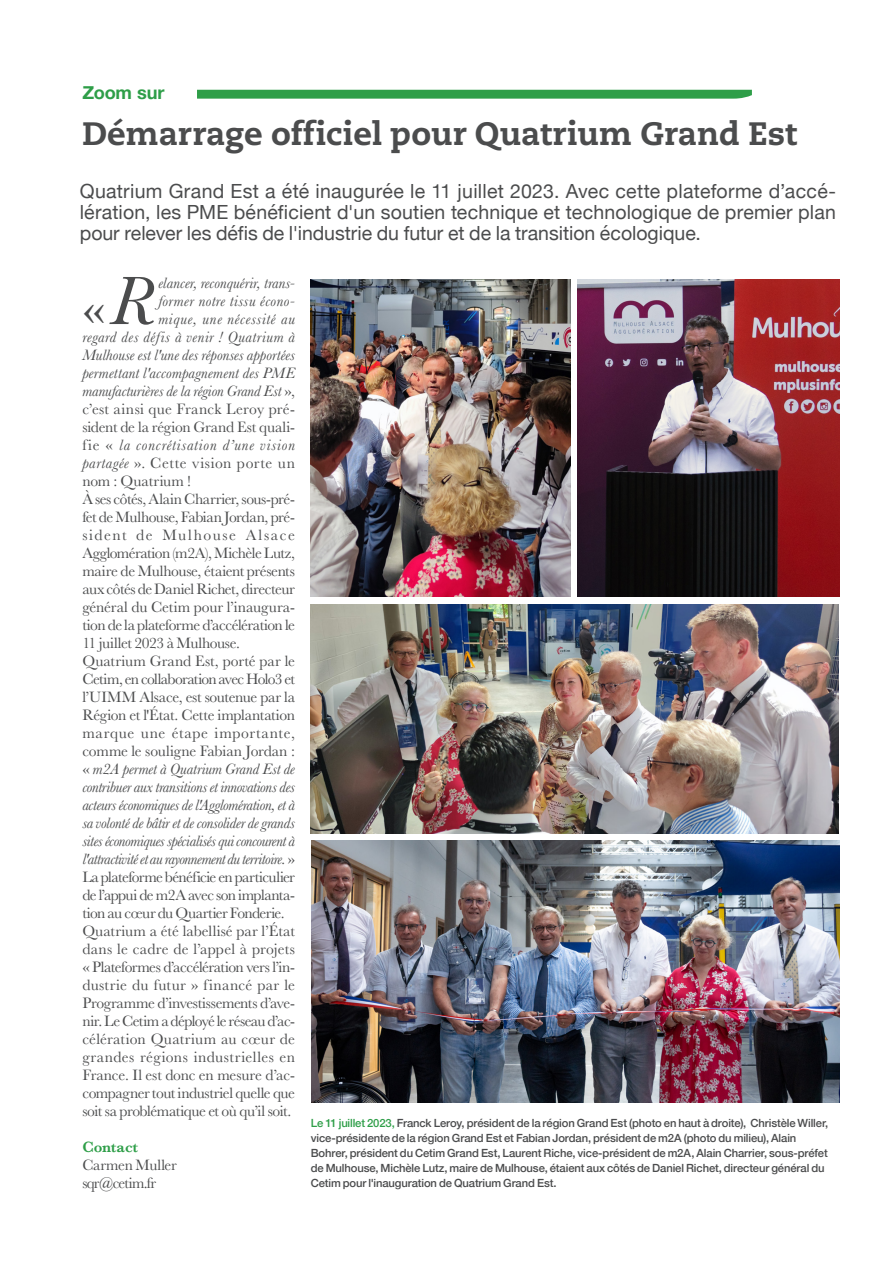
<style>
.page{position:relative;width:893px;height:1263px;background:#fff}
.page>*{position:absolute;margin:0;border:0;box-sizing:border-box;transform-origin:0 0}
.t1{font:47.85px "Baskerville";color:#4b4c4d}
.t2{font:800 32.4px "Caecilia";color:#4b4c4d}
.t3{font:19.5px/21px "Helvetica Neue";color:#4b4c4d;text-align:justify}
.t4{font:700 18.15px "Helvetica Neue";letter-spacing:-.015em;color:#2e9e48}
.t5{font:15.6px/18px "Baskerville";letter-spacing:-.015em;color:#4b4c4d}
.t6{font:italic 15.6px "Baskerville";letter-spacing:-.01em;color:#4b4c4d}
.t7{font:15.6px "Baskerville";letter-spacing:-.035em;color:#4b4c4d}
.t8{font:15.6px "Baskerville";letter-spacing:-.04em;color:#4b4c4d}
.t9{font:15.6px "Baskerville";letter-spacing:.015em;color:#4b4c4d}
.t10{font:italic 15.6px "Baskerville";letter-spacing:-.03em;color:#4b4c4d}
.t11{font:italic 15.6px "Baskerville";letter-spacing:.015em;color:#4b4c4d}
.t12{font:15.6px "Baskerville";letter-spacing:-.045em;color:#4b4c4d}
.t13{font:italic 15.6px "Baskerville";letter-spacing:.055em;color:#4b4c4d}
.t14{font:italic 15.6px "Baskerville";letter-spacing:.035em;color:#4b4c4d}
.t15{font:15.6px "Baskerville";letter-spacing:.03em;color:#4b4c4d}
.t16{font:15.6px "Baskerville";letter-spacing:.02em;color:#4b4c4d}
.t17{font:15.6px "Baskerville";letter-spacing:.04em;color:#4b4c4d}
.t18{font:15.6px "Baskerville";letter-spacing:.025em;color:#4b4c4d}
.t19{font:15.6px "Baskerville";letter-spacing:.045em;color:#4b4c4d}
.t20{font:italic 15.6px "Baskerville";letter-spacing:.025em;color:#4b4c4d}
.t21{font:15.6px "Baskerville";letter-spacing:.105em;color:#4b4c4d}
.t22{font:italic 15.6px "Baskerville";letter-spacing:.045em;color:#4b4c4d}
.t23{font:600 15.6px "Baskerville";color:#2e9e48}
.t24{font:500 11.25px/15px "Helvetica Neue";letter-spacing:-.01em;color:#4b4c4d}
.s1{font-style:italic;font-size:71.1px}
.s2{font-style:normal}
.s3{font-style:italic}
.s4{color:#2e9e48}
</style>
<div class="page">
<svg style="left:197px;top:89px;width:555px;height:10px"></svg>
<img style="left:311px;top:279px;width:259px;height:317px">
<img style="left:311px;top:840px;width:528px;height:262px">
<img style="left:310px;top:604px;width:528px;height:229px">
<img style="left:578px;top:279px;width:261px;height:317px">
<p class="t4" style="left:82px;top:78px;width:84px">Zoom sur</p>
<h2 class="t2" style="left:82px;top:114px;width:716px">Démarrage officiel pour Quatrium Grand Est</h2>
<p class="t3" style="left:80px;top:182px;width:758px">Quatrium Grand Est a été inaugurée le 11 juillet 2023. Avec cette plateforme d’accé&shy;lération, les PME bénéficient d'un soutien technique et technologique de premier plan pour relever les défis de l'industrie du futur et de la transition écologique.</p>
<h1 class="t1" style="left:82px;top:278px;width:74px">«<span class="s1">R</span></h1>
<p class="t6" style="left:158px;top:273px;width:138px">elancer, reconquérir, trans-</p>
<p class="t20" style="left:158px;top:291px;width:138px">former notre tissu écono-</p>
<p class="t22" style="left:158px;top:309px;width:138px">mique, une nécessité au</p>
<p class="t14" style="left:82px;top:327px;width:214px">regard des défis à venir ! Quatrium à</p>
<p class="t6" style="left:82px;top:345px;width:214px">Mulhouse est l'une des réponses apportées</p>
<p class="t11" style="left:82px;top:363px;width:214px">permettant l'accompagnement des PME</p>
<p class="t6" style="left:82px;top:381px;width:214px">manufacturières de la région Grand Est <span class="s2">»,</span></p>
<p class="t16" style="left:82px;top:399px;width:214px">c’est ainsi que Franck Leroy pré-</p>
<p class="t5" style="left:82px;top:418px;width:214px">sident de la région Grand Est quali-</p>
<p class="t13" style="left:82px;top:435px;width:214px"><span class="s2">fie «</span> la concrétisation d’une vision</p>
<p class="t17" style="left:82px;top:453px;width:214px"><span class="s3">partagée</span> ». Cette vision porte un</p>
<p class="t5" style="left:82px;top:472px;width:110px">nom : Quatrium !</p>
<p class="t5" style="left:82px;top:490px;width:214px">À ses côtés, Alain Charrier, sous-pré-</p>
<p class="t5" style="left:82px;top:508px;width:214px">fet de Mulhouse, Fabian Jordan, pré-</p>
<p class="t21" style="left:82px;top:525px;width:214px">sident de Mulhouse Alsace</p>
<p class="t5" style="left:82px;top:544px;width:214px">Agglomération (m2A), Michèle Lutz,</p>
<p class="t5" style="left:82px;top:562px;width:214px">maire de Mulhouse, étaient présents</p>
<p class="t5" style="left:82px;top:580px;width:214px">aux côtés de Daniel Richet, directeur</p>
<p class="t5" style="left:82px;top:598px;width:214px">général du Cetim pour l’inaugura-</p>
<p class="t7" style="left:82px;top:615px;width:214px">tion de la plateforme d’accélération le</p>
<p class="t5" style="left:82px;top:634px;width:159px">11 juillet 2023 à Mulhouse.</p>
<p class="t5" style="left:82px;top:652px;width:214px">Quatrium Grand Est, porté par le</p>
<p class="t12" style="left:82px;top:669px;width:214px">Cetim, en collaboration avec Holo3 et</p>
<p class="t5" style="left:82px;top:688px;width:214px">l’UIMM Alsace, est soutenue par la</p>
<p class="t5" style="left:82px;top:706px;width:214px">Région et l'État. Cette implantation</p>
<p class="t19" style="left:82px;top:723px;width:214px">marque une étape importante,</p>
<p class="t5" style="left:82px;top:742px;width:214px">comme le souligne Fabian Jordan :</p>
<p class="t6" style="left:82px;top:759px;width:214px"><span class="s2">«</span> m2A permet à Quatrium Grand Est de</p>
<p class="t6" style="left:82px;top:777px;width:214px">contribuer aux transitions et innovations des</p>
<p class="t6" style="left:82px;top:795px;width:214px">acteurs économiques de l'Agglomération, et à</p>
<p class="t6" style="left:82px;top:813px;width:214px">sa volonté de bâtir et de consolider de grands</p>
<p class="t10" style="left:82px;top:831px;width:214px">sites économiques spécialisés qui concourent à</p>
<p class="t6" style="left:82px;top:849px;width:214px">l'attractivité et au rayonnement du territoire. <span class="s2">»</span></p>
<p class="t8" style="left:82px;top:867px;width:214px">La plateforme bénéficie en particulier</p>
<p class="t8" style="left:82px;top:885px;width:214px">de l’appui de m2A avec son implanta-</p>
<p class="t8" style="left:82px;top:903px;width:204px">tion au cœur du Quartier Fonderie.</p>
<p class="t5" style="left:82px;top:922px;width:214px">Quatrium a été labellisé par l’État</p>
<p class="t9" style="left:82px;top:939px;width:214px">dans le cadre de l’appel à projets</p>
<p class="t5" style="left:82px;top:958px;width:214px">« Plateformes d’accélération vers l’in-</p>
<p class="t18" style="left:82px;top:975px;width:214px">dustrie du futur » financé par le</p>
<p class="t5" style="left:82px;top:994px;width:214px">Programme d’investissements d’ave-</p>
<p class="t7" style="left:82px;top:1011px;width:214px">nir. Le Cetim a déployé le réseau d’ac-</p>
<p class="t9" style="left:82px;top:1029px;width:214px">célération Quatrium au cœur de</p>
<p class="t15" style="left:82px;top:1047px;width:214px">grandes régions industrielles en</p>
<p class="t5" style="left:82px;top:1066px;width:214px">France. Il est donc en mesure d’ac-</p>
<p class="t7" style="left:82px;top:1083px;width:214px">compagner tout industriel quelle que</p>
<p class="t5" style="left:82px;top:1102px;width:211px">soit sa problématique et où qu’il soit.</p>
<p class="t23" style="left:82px;top:1136px;width:57px">Contact</p>
<p class="t5" style="left:82px;top:1156px;width:96px">Carmen Muller sqr@cetim.fr</p>
<p class="t24" style="left:311px;top:1114px;width:519px"><span class="s4">Le 11 juillet 2023,</span> Franck Leroy, président de la région Grand Est (photo en haut à droite), Christèle Willer, vice-présidente de la région Grand Est et Fabian Jordan, président de m2A (photo du milieu), Alain Bohrer, président du Cetim Grand Est, Laurent Riche, vice-président de m2A, Alain Charrier, sous-préfet de Mulhouse, Michèle Lutz, maire de Mulhouse, étaient aux côtés de Daniel Richet, directeur général du Cetim pour l'inauguration de Quatrium Grand Est.</p>
</div>
